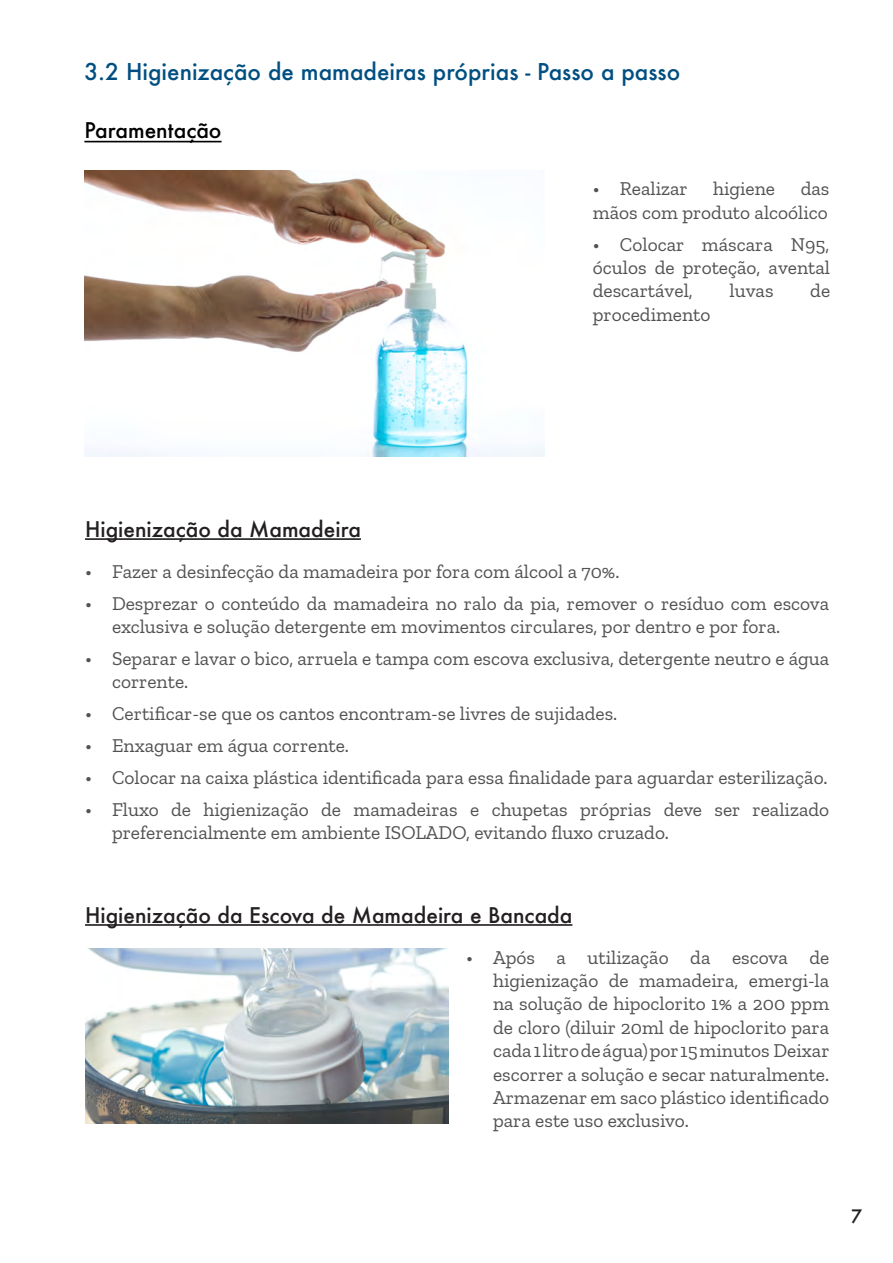
<style>
.page{position:relative;width:893px;height:1263px;background:#fff}
.page>*{position:absolute;margin:0;border:0;box-sizing:border-box;transform-origin:0 0}
.t1{font:500 22.5px "Futura";color:#014f81}
.t2{font:500 21px "Futura";color:#231f20}
.t3{font:500 21px "Futura";color:#000}
.t4{font:19.5px/23.4px "Zilla Slab";color:#535252}
.t5{font:500 18px "Futura";color:#231f20}
</style>
<div class="page">
<hr style="left:85px;top:538px;width:276px;height:2px;background:#231f20">
<hr style="left:85px;top:924px;width:487px;height:2px;background:#231f20">
<img style="left:85px;top:948px;width:363px;height:175px">
<img style="left:84px;top:171px;width:460px;height:285px">
<hr style="left:84px;top:141px;width:138px;height:1px;background:#000">
<p class="t1" style="left:84px;top:57px;width:597px">3.2 Higienização de mamadeiras próprias - Passo a passo</p>
<p class="t3" style="left:84px;top:116px;width:139px">Paramentação</p>
<p class="t4" style="left:593px;top:177px;width:96px">• Realizar</p>
<p class="t4" style="left:713px;top:177px;width:64px">higiene</p>
<p class="t4" style="left:593px;top:177px;width:238px;text-align:right">das<br>mãos com produto alcoólico</p>
<p class="t4" style="left:593px;top:233px;width:239px;text-align:justify">• Colocar máscara N95, óculos de proteção, avental descartável,</p>
<p class="t4" style="left:729px;top:279px;width:46px">luvas</p>
<p class="t4" style="left:810px;top:279px;width:21px">de</p>
<p class="t4" style="left:593px;top:303px;width:119px">procedimento</p>
<p class="t2" style="left:85px;top:515px;width:277px">Higienização da Mamadeira</p>
<p class="t4" style="left:85px;top:560px;width:536px">• Fazer a desinfecção da mamadeira por fora com álcool a 70%.</p>
<p class="t4" style="left:112px;top:592px;width:719px;text-indent:-27px">• Desprezar o conteúdo da mamadeira no ralo da pia, remover o resíduo com escova exclusiva e solução detergente em movimentos circulares, por dentro e por fora.</p>
<p class="t4" style="left:112px;top:647px;width:719px;text-indent:-27px">• Separar e lavar o bico, arruela e tampa com escova exclusiva, detergente neutro e água corrente.</p>
<p class="t4" style="left:85px;top:702px;width:534px">• Certificar-se que os cantos encontram-se livres de sujidades.</p>
<p class="t4" style="left:85px;top:734px;width:265px">• Enxaguar em água corrente.</p>
<p class="t4" style="left:85px;top:766px;width:744px">• Colocar na caixa plástica identificada para essa finalidade para aguardar esterilização.</p>
<p class="t4" style="left:112px;top:798px;width:719px;text-indent:-27px">• Fluxo de higienização de mamadeiras e chupetas próprias deve ser realizado preferencialmente em ambiente ISOLADO, evitando fluxo cruzado.</p>
<p class="t2" style="left:85px;top:901px;width:489px">Higienização da Escova de Mamadeira e Bancada</p>
<p class="t4" style="left:493px;top:945px;width:338px;text-align:justify;text-indent:-27px">• Após a utilização da escova de higienização de mamadeira, emergi-la na solução de hipoclorito 1% a 200 ppm de cloro (diluir 20ml de hipoclorito para cada 1 litro de água) por 15 minutos Deixar escorrer a solução e secar naturalmente.<br>Armazenar em saco plástico identificado para este uso exclusivo.</p>
<p class="t5" style="left:851px;top:1203px;width:13px">7</p>
</div>
